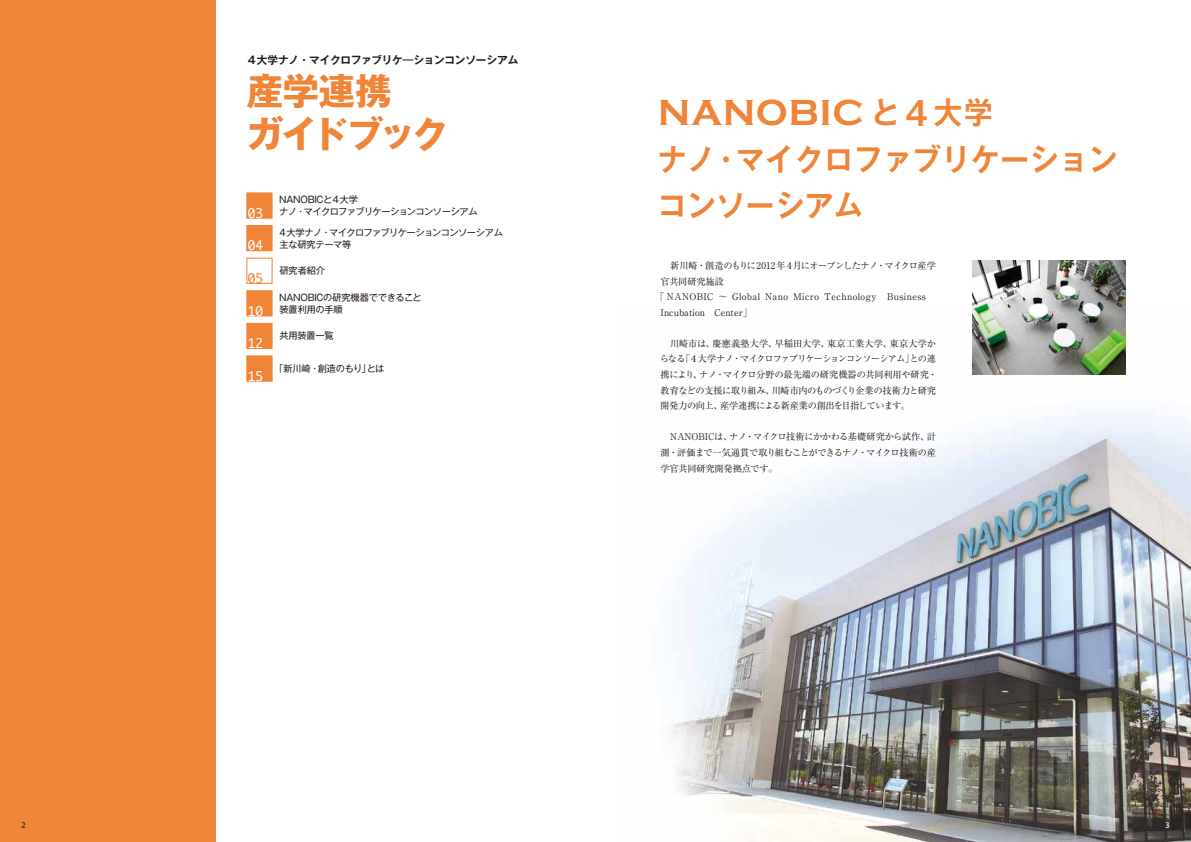
<style>
.page{position:relative;width:1191px;height:842px;background:#fff}
.page>*{position:absolute;margin:0;border:0;box-sizing:border-box;transform-origin:0 0}
.t1{font:700 37.6px "Copperplate";letter-spacing:.015em;color:#f08437}
.t2{font:700 36.9px/42.5px "Gothic MB101 Pr 6";letter-spacing:-.05em;color:#f08437}
.t3{font:700 30.5px/45.3px "Gothic MB101 Pr 6 De";letter-spacing:.025em;color:#f08437;scale:.94 1}
.t4{font:12.8px "Monaco";color:#fff}
.t5{font:12.8px "Monaco";color:#f08437}
.t6{font:700 10.6px "Gothic MB101 Pr 6 De";letter-spacing:-.015em;color:#221815}
.t7{font:9.2px/15.6px "Ryumin Pr 6";letter-spacing:-.045em;color:#221815}
.t8{font:9.2px/12.1px "Gothic MB101 Pr 6";letter-spacing:-.035em;color:#221815}
.t9{font:9.2px/15.6px "Ryumin Pr 6";letter-spacing:-.025em;color:#221815;text-align:justify}
.t10{font:9.2px "Ryumin Pr 6";letter-spacing:.04em;color:#221815}
.t11{font:9.2px "Ryumin Pr 6";letter-spacing:-.065em;color:#221815}
.t12{font:9.2px "Ryumin Pr 6";color:#221815}
.t13{font:500 7.4px "Koz Go Pr 6 N";color:#221815}
.t14{font:500 7.4px "Koz Go Pr 6 N";color:#fff}
.s1{font-family:"Gothic MB101 Pr 6 De";font-size:30.5px}
.s2{font-family:"Gothic MB101 Pr 6 De";font-size:32.9px}
</style>
<div class="page">
<img style="left:672px;top:307px;width:519px;height:535px">
<div style="left:0;top:0;width:215px;height:842px;background:#f08437"></div>
<img style="left:972px;top:261px;width:153px;height:113px">
<div style="left:247px;top:225px;width:25px;height:26px;background:#f08437;border:1px solid #f08437"></div>
<div style="left:247px;top:291px;width:25px;height:25px;background:#f08437"></div>
<div style="left:247px;top:323px;width:25px;height:26px;background:#f08437"></div>
<div style="left:247px;top:356px;width:25px;height:25px;background:#f08437"></div>
<div style="left:247px;top:193px;width:25px;height:25px;background:#f08437"></div>
<p class="t6" style="left:246px;top:51px;width:273px">４大学ナノ・マイクロファブリケ―ションコンソーシアム</p>
<h2 class="t2" style="left:247px;top:69px;width:203px">産学連携<br>ガイドブック</h2>
<h3 class="t4" style="left:248px;top:202px;width:17px">03</h3>
<h3 class="t4" style="left:248px;top:235px;width:17px">04</h3>
<h3 class="t5" style="left:248px;top:267px;width:17px">05</h3>
<h3 class="t4" style="left:248px;top:300px;width:17px">10</h3>
<h3 class="t4" style="left:248px;top:333px;width:17px">12</h3>
<h3 class="t4" style="left:248px;top:365px;width:17px">15</h3>
<p class="t8" style="left:279px;top:193px;width:200px">NANOBICと４大学<br>ナノ・マイクロファブリケーションコンソーシアム</p>
<p class="t8" style="left:279px;top:225px;width:225px">4大学ナノ・マイクロファブリケーションコンソーシアム主な研究テーマ等</p>
<p class="t8" style="left:279px;top:264px;width:47px">研究者紹介</p>
<p class="t8" style="left:279px;top:291px;width:144px">NANOBICの研究機器でできること装置利用の手順</p>
<p class="t8" style="left:279px;top:329px;width:56px">共用装置一覧</p>
<p class="t8" style="left:274px;top:362px;width:112px">「新川崎・創造のもり」とは</p>
<h1 class="t1" style="left:658px;top:91px;width:336px">NANOBIC <span class="s1">と</span><span class="s2">４</span><span class="s1">大学</span></h1>
<h3 class="t3" style="left:658px;top:136px;width:490px">ナノ・マイクロファブリケーションコンソーシアム</h3>
<p class="t11" style="left:660px;top:258px;width:277px">　新川崎・創造のもりに2012年４月にオープンしたナノ・マイクロ産学</p>
<p class="t9" style="left:660px;top:273px;width:65px">官共同研究施設</p>
<p class="t10" style="left:655px;top:289px;width:282px">「 NANOBIC ～ Global Nano Micro Technology　Business　</p>
<p class="t12" style="left:660px;top:305px;width:93px">Incubation　Center」</p>
<p class="t7" style="left:659px;top:335px;width:279px">　川崎市は、慶應義塾大学、早稲田大学、東京工業大学、東京大学からなる「４大学ナノ・マイクロファブリケーションコンソーシアム」との連携により、ナノ・マイクロ分野の最先端の研究機器の共同利用や研究・教育などの支援に取り組み、川崎市内のものづくり企業の技術力と研究開発力の向上、産学連携による新産業の創出を目指しています。</p>
<p class="t9" style="left:660px;top:429px;width:277px">　NANOBICは、ナノ・マイクロ技術にかかわる基礎研究から試作、計測・評価まで一気通貫で取り組むことができるナノ・マイクロ技術の産学官共同研究開発拠点です。</p>
<p class="t13" style="left:21px;top:821px;width:6px">2</p>
<p class="t14" style="left:1165px;top:821px;width:6px">3</p>
</div>
